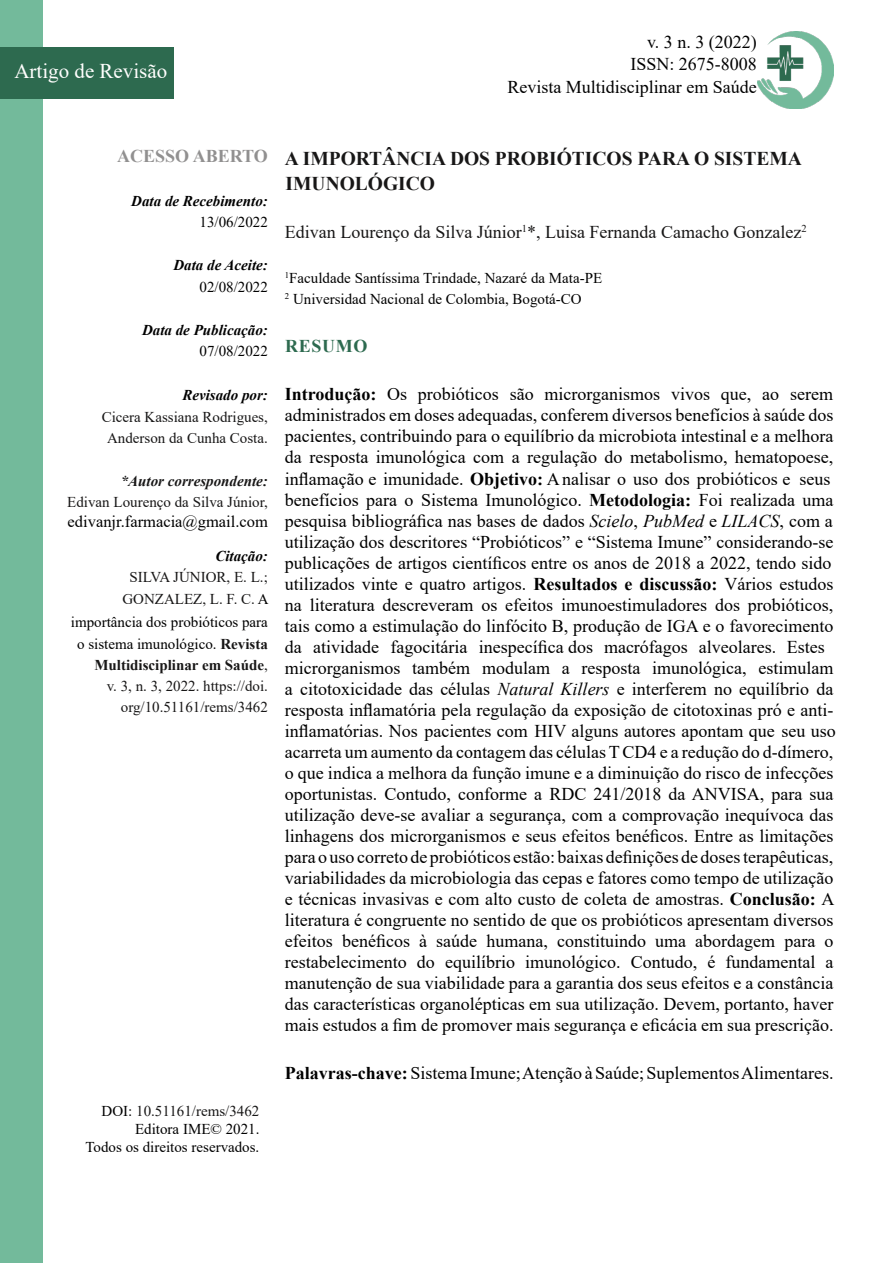
<style>
.page{position:relative;width:893px;height:1263px;background:#fff}
.page>*{position:absolute;margin:0;border:0;box-sizing:border-box;transform-origin:0 0}
.t1{font:21px "Times New Roman";color:#fffefd}
.t2{font:700 19.5px/25.2px "Times New Roman";color:#181717}
.t3{font:18px/21px "Times New Roman";color:#000;text-align:right}
.t4{font:18px "Times New Roman";color:#181717}
.t5{font:700 18px "Times New Roman";color:#919090}
.t6{font:700 18px "Times New Roman";letter-spacing:.035em;color:#2d6a4f}
.t7{font:16.5px "Times New Roman";color:#000}
.t8{font:15px/22.5px "Times New Roman";color:#000;text-align:right}
.t9{font:15px/21px "Times New Roman";color:#181717;text-align:center}
.t10{font:italic 700 15px "Times New Roman";color:#000}
.t11{font:italic 700 15px "Times New Roman";color:#181717}
.s1{color:#181717}
.s2{font-weight:700;color:#181717}
.s3{font-weight:700}
.s4{color:#fff}
.s5{font-style:italic}
</style>
<div class="page">
<img style="left:758px;top:32px;width:75px;height:76px">
<div style="left:0;top:0;width:43px;height:1262px;background:#73ba9b"></div>
<div style="left:0;top:47px;width:173px;height:52px;background:#2d6a4f"></div>
<p class="t1" style="left:14px;top:56px;width:154px">Artigo de Revisão</p>
<p class="t3" style="left:507px;top:30px;width:251px;line-height:22.5px">v. 3 n. 3 (2022)<br>ISSN: 2675-8008<br>Revista Multidisciplinar em Saúde</p>
<p class="t5" style="left:117px;top:143px;width:152px">ACESSO ABERTO</p>
<p class="t10" style="left:131px;top:190px;width:138px">Data de Recebimento:</p>
<p class="t8" style="left:200px;top:211px;width:70px">13/06/2022</p>
<p class="t10" style="left:173px;top:255px;width:96px">Data de Aceite:</p>
<p class="t8" style="left:200px;top:275px;width:70px">02/08/2022</p>
<p class="t10" style="left:142px;top:319px;width:127px">Data de Publicação:</p>
<p class="t8" style="left:200px;top:340px;width:70px">07/08/2022</p>
<p class="t10" style="left:182px;top:384px;width:87px">Revisado por:</p>
<p class="t9" style="left:102px;top:405px;width:168px;line-height:21.8px">Cicera Kassiana Rodrigues,<br>Anderson da Cunha Costa.</p>
<p class="t11" style="left:121px;top:471px;width:149px">*Autor correspondente:</p>
<p class="t9" style="left:67px;top:491px;width:202px">Edivan Lourenço da Silva Júnior,</p>
<p class="t7" style="left:68px;top:510px;width:202px">edivanjr.farmacia@gmail.com</p>
<p class="t10" style="left:215px;top:545px;width:54px">Citação:</p>
<p class="t8" style="left:71px;top:565px;width:199px"><span class="s1">SILVA JÚNIOR, E. L.;<br>GONZALEZ, L. F. C.</span> A importância dos probióticos para o sistema imunológico. <span class="s2">Revista</span></p>
<p class="t9" style="left:94px;top:654px;width:175px;text-align:right"><span class="s3">Multidisciplinar em Saúde</span>, v. 3, n. 3, 2022. https://doi. org/10.51161/rems/3462</p>
<p class="t8" style="left:85px;top:1101px;width:175px;line-height:18px">DOI: <span class="s1">10.51161/rems/3462<br></span>Editora IME© 2021.<br>Todos os direitos reservados.</p>
<p class="t2" style="left:285px;top:146px;width:518px">A IMPORTÂNCIA DOS PROBIÓTICOS PARA O SISTEMA<br>IMUNOLÓGICO</p>
<p class="t4" style="left:285px;top:220px;width:523px">Edivan Lourenço da Silva Júnior<sup>1</sup>*, Luisa Fernanda Camacho Gonzalez<sup>2</sup></p>
<p class="t8" style="left:285px;top:267px;width:319px;line-height:21px;text-align:left"><sup>1</sup>Faculdade Santíssima Trindade, Nazaré da Mata-PE<br><sup>2</sup> Universidad Nacional de Colombia, Bogotá-CO</p>
<p class="t6" style="left:285px;top:333px;width:84px"><span class="s4">RE</span>SUMO</p>
<p class="t3" style="left:285px;top:383px;width:552px;text-align:left"><span class="s3">Introdução:</span> Os probióticos são microrganismos vivos que, ao serem administrados em doses adequadas, conferem diversos benefícios à saúde dos pacientes, contribuindo para o equilíbrio da microbiota intestinal e a melhora da resposta imunológica com a regulação do metabolismo, hematopoese, inflamação e imunidade. <span class="s3">Objetivo:</span> A nalisar o uso dos probióticos e seus benefícios para o Sistema Imunológico. <span class="s3">Metodologia:</span> Foi realizada uma pesquisa bibliográfica nas bases de dados <span class="s5">Scielo</span>, <span class="s5">PubMed</span> e <span class="s5">LILACS</span>, com a utilização dos descritores “Probióticos” e “Sistema Imune” considerando-se publicações de artigos científicos entre os anos de 2018 a 2022, tendo sido utilizados vinte e quatro artigos. <span class="s3">Resultados e discussão:</span> Vários estudos na literatura descreveram os efeitos imunoestimuladores dos probióticos, tais como a estimulação do linfócito B, produção de IGA e o favorecimento da atividade fagocitária inespecífica dos macrófagos alveolares. Estes microrganismos também modulam a resposta imunológica, estimulam a citotoxicidade das células <span class="s5">Natural Killers</span> e interferem no equilíbrio da resposta inflamatória pela regulação da exposição de citotoxinas pró e anti&shy;inflamatórias. Nos pacientes com HIV alguns autores apontam que seu uso acarreta um aumento da contagem das células T CD4 e a redução do d-dímero, o que indica a melhora da função imune e a diminuição do risco de infecções oportunistas. Contudo, conforme a RDC 241/2018 da ANVISA, para sua utilização deve-se avaliar a segurança, com a comprovação inequívoca das linhagens dos microrganismos e seus efeitos benéficos. Entre as limitações para o uso correto de probióticos estão: baixas definições de doses terapêuticas, variabilidades da microbiologia das cepas e fatores como tempo de utilização e técnicas invasivas e com alto custo de coleta de amostras. <span class="s3">Conclusão:</span> A literatura é congruente no sentido de que os probióticos apresentam diversos efeitos benéficos à saúde humana, constituindo uma abordagem para o restabelecimento do equilíbrio imunológico. Contudo, é fundamental a manutenção de sua viabilidade para a garantia dos seus efeitos e a constância das características organolépticas em sua utilização. Devem, portanto, haver mais estudos a fim de promover mais segurança e eficácia em sua prescrição.</p>
<p class="t3" style="left:285px;top:1062px;width:550px"><span class="s3">Palavras-chave:</span> Sistema Imune; Atenção à Saúde; Suplementos Alimentares.</p>
</div>
